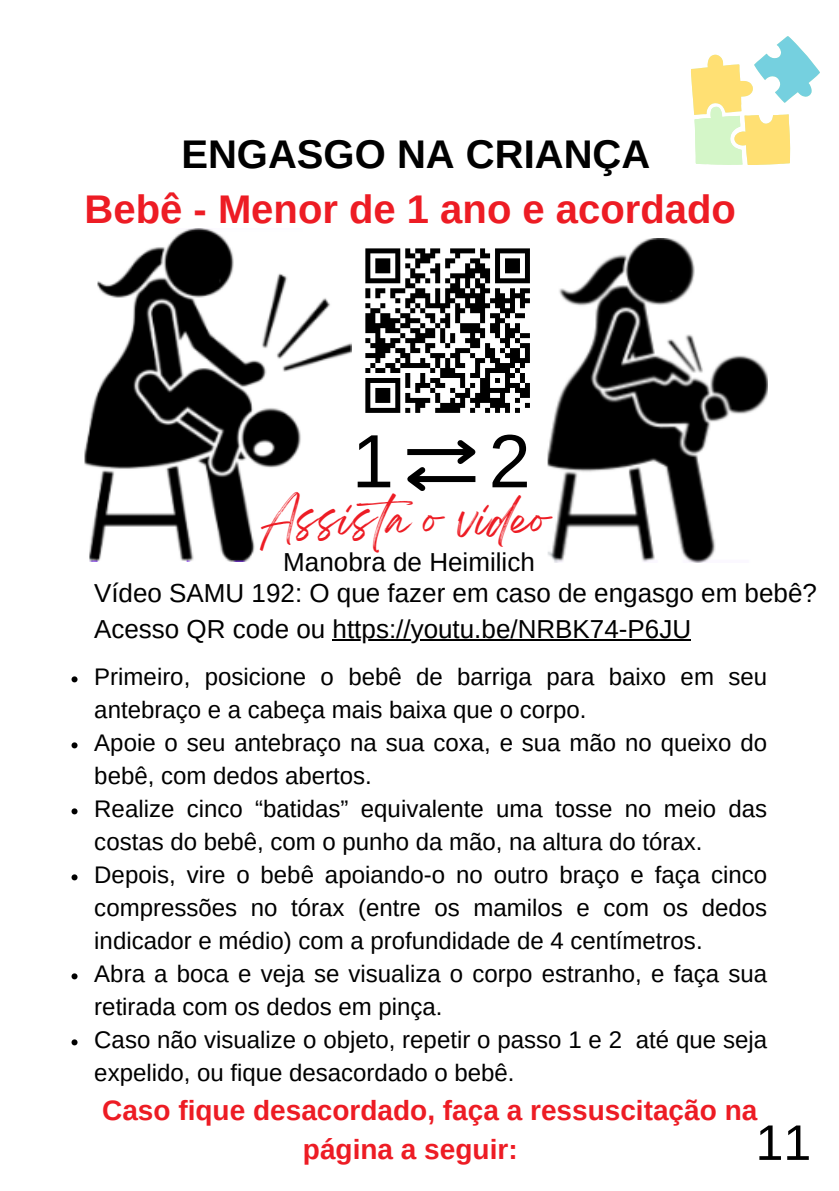
<style>
.page{position:relative;width:839px;height:1191px;background:#fff}
.page>*{position:absolute;margin:0;border:0;box-sizing:border-box;transform-origin:0 0}
.t1{font:75.6px "Arimo";color:#000}
.t2{font:50px "Arimo";color:#000}
.t3{font:700 40px/55.6px "Arimo";color:#ed1c24;text-align:center}
.t4{font:40px "Breathing";color:#ed1c24}
.t5{font:700 28px/39px "Arimo";color:#ed1c24}
.t6{font:26px/36px "Arimo";color:#000}
.t7{font:24px/33px "Arimo";color:#000}
.s1{color:#000}
</style>
<div class="page">
<svg style="left:71px;top:676px;width:6px;height:6px"></svg>
<svg style="left:71px;top:742px;width:6px;height:6px"></svg>
<svg style="left:71px;top:808px;width:6px;height:6px"></svg>
<svg style="left:71px;top:874px;width:6px;height:6px"></svg>
<svg style="left:71px;top:973px;width:6px;height:6px"></svg>
<svg style="left:71px;top:1039px;width:6px;height:6px"></svg>
<div style="left:407px;top:449px;width:65px;height:6px;background:#000"></div>
<svg style="left:452px;top:440px;width:24px;height:24px"></svg>
<div style="left:410px;top:476px;width:65px;height:6px;background:#000"></div>
<svg style="left:407px;top:467px;width:23px;height:24px"></svg>
<svg style="left:691px;top:36px;width:129px;height:129px"></svg>
<img style="left:84px;top:229px;width:267px;height:333px">
<img style="left:547px;top:238px;width:220px;height:324px">
<hr style="left:332px;top:639px;width:359px;height:2px;background:#000">
<svg style="left:365px;top:248px;width:165px;height:165px"></svg>
<p class="t3" style="left:85px;top:126px;width:652px"><span class="s1">ENGASGO NA CRIANÇA<br></span>Bebê - Menor de 1 ano e acordado</p>
<h3 class="t1" style="left:352px;top:419px;width:43px">1</h3>
<p class="t1" style="left:488px;top:419px;width:43px">2</p>
<p class="t4" style="left:261px;top:507px;width:290px">Assista o video</p>
<p class="t6" style="left:283px;top:544px;width:253px">Manobra de Heimilich</p>
<p class="t6" style="left:94px;top:575px;width:724px">Vídeo SAMU 192: O que fazer em caso de engasgo em bebê?<br>Acesso QR code ou https://youtu.be/NRBK74-P6JU</p>
<h1 class="t7" style="left:94px;top:661px;width:674px">Primeiro, posicione o bebê de barriga para baixo em seu antebraço e a cabeça mais baixa que o corpo.</h1>
<p class="t7" style="left:94px;top:727px;width:674px">Apoie o seu antebraço na sua coxa, e sua mão no queixo do bebê, com dedos abertos.</p>
<p class="t7" style="left:94px;top:793px;width:674px">Realize cinco “batidas” equivalente uma tosse no meio das costas do bebê, com o punho da mão, na altura do tórax.</p>
<p class="t7" style="left:94px;top:859px;width:674px;text-align:justify">Depois, vire o bebê apoiando-o no outro braço e faça cinco compressões no tórax (entre os mamilos e com os dedos indicador e médio) com a profundidade de 4 centímetros.</p>
<p class="t7" style="left:94px;top:958px;width:674px">Abra a boca e veja se visualiza o corpo estranho, e faça sua retirada com os dedos em pinça.</p>
<p class="t7" style="left:94px;top:1024px;width:674px">Caso não visualize o objeto, repetir o passo 1 e 2 até que seja expelido, ou fique desacordado o bebê.</p>
<p class="t5" style="left:303px;top:1091px;width:456px;text-indent:-201px">Caso fique desacordado, faça a ressuscitação na página a seguir:</p>
<p class="t2" style="left:755px;top:1115px;width:57px">11</p>
</div>
